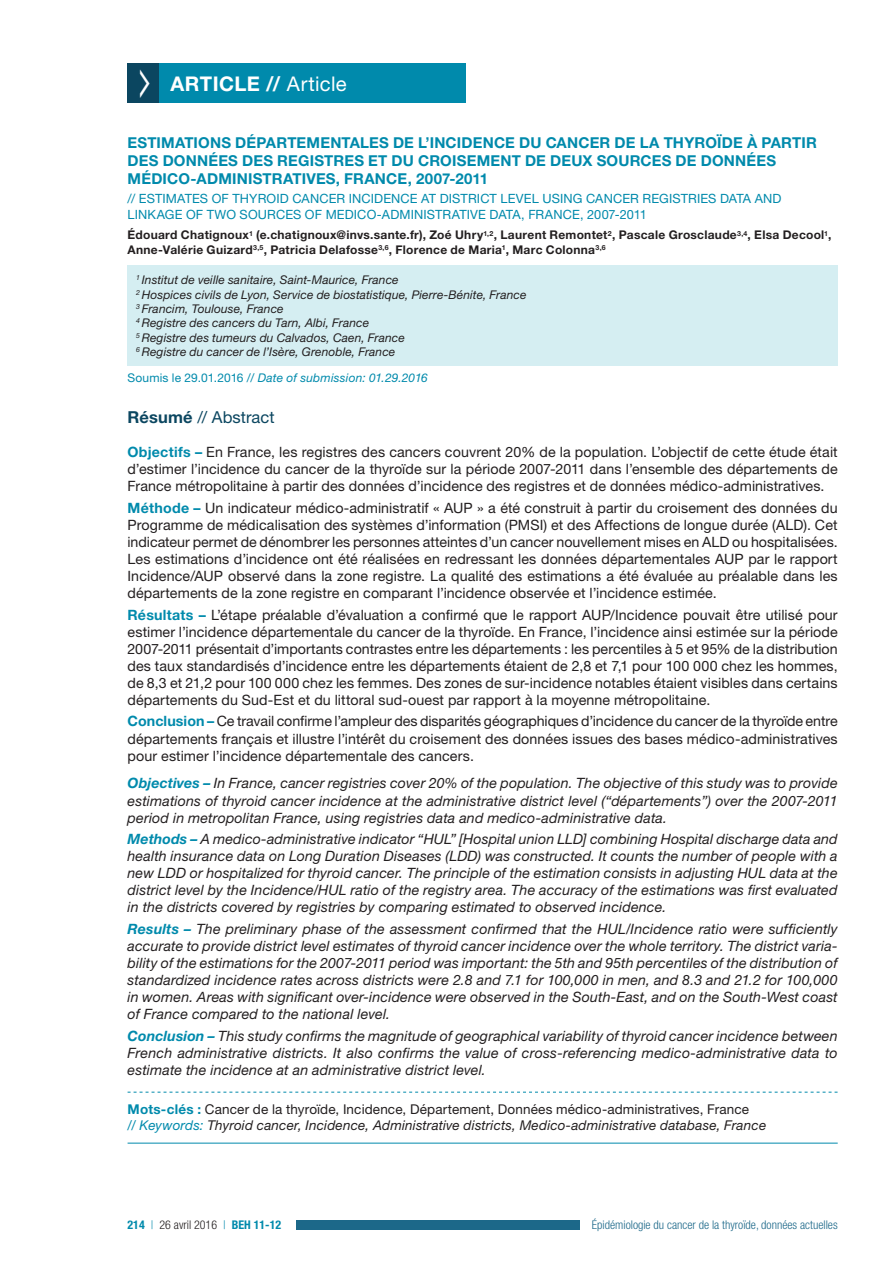
<style>
.page{position:relative;width:893px;height:1263px;background:#fff}
.page>*{position:absolute;margin:0;border:0;box-sizing:border-box;transform-origin:0 0}
.t1{font:700 20.25px "Helvetica Neue LT Std";letter-spacing:.02em;color:#fff}
.t2{font:16.5px "Helvetica Neue LT Std";letter-spacing:.005em;color:#0b4660}
.t3{font:700 15px/18px "Helvetica Neue LT Std";letter-spacing:.01em;color:#008aac}
.t4{font:14.25px/17.1px "Helvetica Neue LT Std";letter-spacing:.005em;color:#231f20;text-align:justify}
.t5{font:italic 14.25px/17.1px "Helvetica Neue LT Std";letter-spacing:.01em;color:#231f20;text-align:justify}
.t6{font:italic 13.5px/16.2px "Helvetica Neue LT Std";letter-spacing:.01em;color:#231f20}
.t7{font:12.75px/15.3px "Helvetica Neue LT Std";letter-spacing:.01em;color:#008aac}
.t8{font:italic 12px/14.4px "Helvetica Neue LT Std";letter-spacing:.01em;color:#231f20}
.t9{font:700 12px/14.4px "Helvetica Neue LT Std";letter-spacing:.02em;color:#231f20}
.t10{font:300 condensed 12px "Helvetica Neue LT Std";color:#1c6889}
.t11{font:italic 12px "Helvetica Neue LT Std";letter-spacing:.015em;color:#008aac}
.t12{font:700 condensed 12px "Helvetica Neue LT Std";color:#008aac}
.s1{font-weight:400}
.s2{font-style:normal}
.s3{font-weight:700}
.s4{font-weight:700;color:#008aac}
.s5{font-weight:700;font-style:normal;color:#008aac}
.s6{color:#008aac}
.s7{font-weight:300}
.s8{font-weight:300;color:#231f20}
</style>
<div class="page">
<div style="left:285px;top:1220px;width:295px;height:10px;background:#1c6889"></div>
<div style="left:283px;top:1219px;width:13px;height:12px;background:#fff"></div>
<svg style="left:128px;top:1092px;width:710px;height:1px"></svg>
<hr style="left:128px;top:1143px;width:710px;height:1px;background:#008aac">
<div style="left:128px;top:265px;width:710px;height:101px;background:#d5eef2"></div>
<div style="left:128px;top:64px;width:34px;height:39px;background:#0b4660"></div>
<div style="left:159px;top:64px;width:307px;height:39px;background:#008aac"></div>
<h1 class="t1" style="left:171px;top:71px;width:178px">ARTICLE // <span class="s1">Article</span></h1>
<p class="t3" style="left:128px;top:133px;width:691px">ESTIMATIONS DÉPARTEMENTALES DE L’INCIDENCE DU CANCER DE LA THYROÏDE À PARTIR<br>DES DONNÉES DES REGISTRES ET DU CROISEMENT DE DEUX SOURCES DE DONNÉES<br>MÉDICO-ADMINISTRATIVES, FRANCE, 2007-2011</p>
<p class="t7" style="left:128px;top:191px;width:655px">// ESTIMATES OF THYROID CANCER INCIDENCE AT DISTRICT LEVEL USING CANCER REGISTRIES DATA AND<br>LINKAGE OF TWO SOURCES OF MEDICO-ADMINISTRATIVE DATA, FRANCE, 2007-2011</p>
<p class="t9" style="left:128px;top:228px;width:705px">Édouard Chatignoux<sup>1</sup> (e.chatignoux@invs.sante.fr), Zoé Uhry<sup>1,2</sup>, Laurent Remontet<sup>2</sup>, Pascale Grosclaude<sup>3,4</sup>, Elsa Decool<sup>1</sup>,<br>Anne-Valérie Guizard<sup>3,5</sup>, Patricia Delafosse<sup>3,6</sup>, Florence de Maria<sup>1</sup>, Marc Colonna<sup>3,6</sup></p>
<p class="t8" style="left:136px;top:272px;width:392px"><sup>1</sup> Institut de veille sanitaire, Saint-Maurice, France<br><sup>2</sup> Hospices civils de Lyon, Service de biostatistique, Pierre-Bénite, France <sup>3</sup> Francim, Toulouse, France<br><sup>4</sup> Registre des cancers du Tarn, Albi, France<br><sup>5</sup> Registre des tumeurs du Calvados, Caen, France<br><sup>6</sup> Registre du cancer de l’Isère, Grenoble, France</p>
<p class="t11" style="left:128px;top:371px;width:302px"><span class="s2">Soumis le 29.01.2016 /</span>/ Date of submission: 01.29.2016</p>
<p class="t2" style="left:128px;top:407px;width:149px"><span class="s3">Résumé</span> // Abstract</p>
<p class="t4" style="left:128px;top:443px;width:712px"><span class="s4">Objectifs –</span> En France, les registres des cancers couvrent 20% de la population. L’objectif de cette étude était d’estimer l’incidence du cancer de la thyroïde sur la période 2007-2011 dans l’ensemble des départements de France métropolitaine à partir des données d’incidence des registres et de données médico-administratives.</p>
<p class="t4" style="left:128px;top:499px;width:712px"><span class="s4">Méthode –</span> Un indicateur médico-administratif « AUP » a été construit à partir du croisement des données du Programme de médicalisation des systèmes d’information (PMSI) et des Affections de longue durée (ALD). Cet indicateur permet de dénombrer les personnes atteintes d’un cancer nouvellement mises en ALD ou hospitalisées.<br>Les estimations d’incidence ont été réalisées en redressant les données départementales AUP par le rapport Incidence/AUP observé dans la zone registre. La qualité des estimations a été évaluée au préalable dans les départements de la zone registre en comparant l’incidence observée et l’incidence estimée.</p>
<p class="t4" style="left:128px;top:606px;width:712px"><span class="s4">Résultats –</span> L’étape préalable d’évaluation a confirmé que le rapport AUP/Incidence pouvait être utilisé pour estimer l’incidence départementale du cancer de la thyroïde. En France, l’incidence ainsi estimée sur la période 2007-2011 présentait d’importants contrastes entre les départements : les percentiles à 5 et 95% de la distribution des taux standardisés d’incidence entre les départements étaient de 2,8 et 7,1 pour 100 000 chez les hommes, de 8,3 et 21,2 pour 100 000 chez les femmes. Des zones de sur-incidence notables étaient visibles dans certains départements du Sud-Est et du littoral sud-ouest par rapport à la moyenne métropolitaine.</p>
<p class="t4" style="left:128px;top:713px;width:712px"><span class="s4">Conclusion –</span> Ce travail confirme l’ampleur des disparités géographiques d’incidence du cancer de la thyroïde entre départements français et illustre l’intérêt du croisement des données issues des bases médico-administratives pour estimer l’incidence départementale des cancers.</p>
<p class="t5" style="left:128px;top:774px;width:712px"><span class="s4">Objectives –</span> In France, cancer registries cover 20% of the population. The objective of this study was to provide estimations of thyroid cancer incidence at the administrative district level (“départements”) over the 2007-2011 period in metropolitan France, using registries data and medico-administrative data.</p>
<p class="t5" style="left:128px;top:830px;width:712px"><span class="s4">Methods –</span> A medico-administrative indicator “HUL” [Hospital union LLD] combining Hospital discharge data and health insurance data on Long Duration Diseases (LDD) was constructed. It counts the number of people with a new LDD or hospitalized for thyroid cancer. The principle of the estimation consists in adjusting HUL data at the district level by the Incidence/HUL ratio of the registry area. The accuracy of the estimations was first evaluated in the districts covered by registries by comparing estimated to observed incidence.</p>
<p class="t5" style="left:128px;top:920px;width:712px"><span class="s4">Results –</span> The preliminary phase of the assessment confirmed that the HUL/Incidence ratio were sufficiently accurate to provide district level estimates of thyroid cancer incidence over the whole territory. The district varia&shy;bility of the estimations for the 2007-2011 period was important: the 5th and 95th percentiles of the distribution of standardized incidence rates across districts were 2.8 and 7.1 for 100,000 in men, and 8.3 and 21.2 for 100,000 in women. Areas with significant over-incidence were observed in the South-East, and on the South-West coast of France compared to the national level.</p>
<p class="t5" style="left:128px;top:1027px;width:712px"><span class="s4">Conclusion –</span> This study confirms the magnitude of geographical variability of thyroid cancer incidence between French administrative districts. It also confirms the value of cross-referencing medico-administrative data to estimate the incidence at an administrative district level.</p>
<p class="t6" style="left:128px;top:1101px;width:640px"><span class="s5">Mots-clés :</span> <span class="s2">Cancer de la thyroïde, Incidence, Département, Données médico-administratives, France<br></span><span class="s6">// Keywords:</span> Thyroid cancer, Incidence, Administrative districts, Medico-administrative database, France</p>
<p class="t12" style="left:128px;top:1218px;width:155px">214 <span class="s7">|</span> <span class="s8">26 avril 2016</span> <span class="s7">|</span> BEH 11-12</p>
<p class="t10" style="left:592px;top:1218px;width:247px">Épidémiologie du cancer de la thyroïde, données actuelles</p>
</div>
